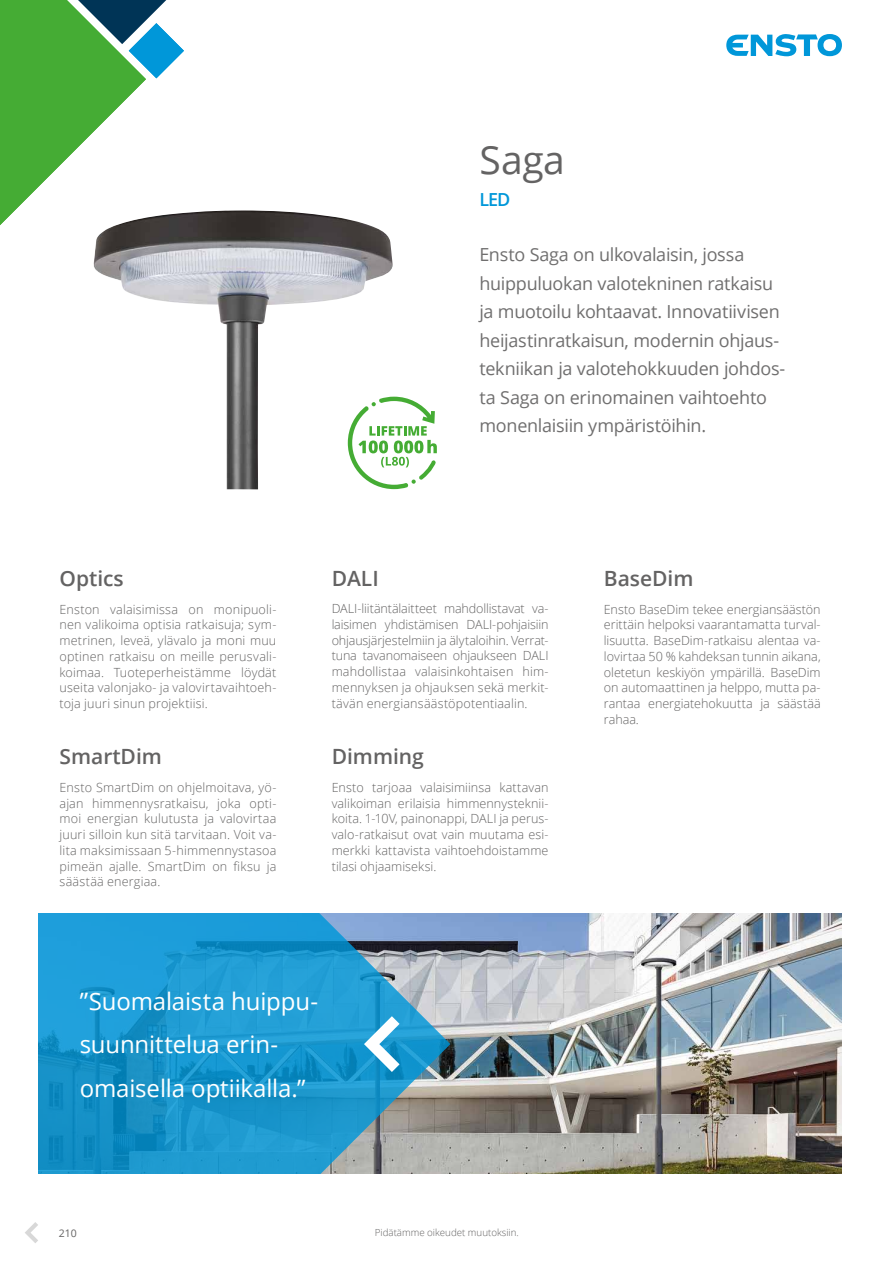
<style>
.page{position:relative;width:893px;height:1263px;background:#fff}
.page>*{position:absolute;margin:0;border:0;box-sizing:border-box;transform-origin:0 0}
.t1{font:39px "Open Sans";color:#646363}
.t2{font:24px/43.5px "Open Sans";letter-spacing:-.005em;color:#fff}
.t3{font:600 21px "Open Sans";color:#646363}
.t4{font:18px/28.5px "Open Sans";letter-spacing:-.015em;color:#706f6f}
.t5{font:600 18px "Open Sans";color:#0097d9}
.t6{font:300 12.6px/15.8px "Open Sans";letter-spacing:.01em;color:#646363;text-align:justify}
.t7{font:10.5px "Open Sans";color:#646363}
.t8{font:300 9.75px "Open Sans";color:#646363}
</style>
<div class="page">
<svg style="left:726px;top:34px;width:116px;height:22px"></svg>
<svg style="left:25px;top:1222px;width:13px;height:21px"></svg>
<img style="left:152px;top:210px;width:241px;height:279px">
<svg style="left:0;top:0;width:197px;height:299px"></svg>
<img style="left:450px;top:914px;width:392px;height:260px">
<svg style="left:38px;top:914px;width:412px;height:260px;background:#2f99c9"></svg>
<svg style="left:364px;top:1016px;width:36px;height:56px"></svg>
<svg style="left:348px;top:397px;width:89px;height:92px"></svg>
<h1 class="t1" style="left:479px;top:133px;width:87px">Saga</h1>
<h3 class="t5" style="left:479px;top:187px;width:33px">LED</h3>
<p class="t4" style="left:479px;top:240px;width:307px">Ensto Saga on ulkovalaisin, jossa huippuluokan valotekninen ratkaisu ja muotoilu kohtaavat. Innovatiivisen heijastinratkaisun, modernin ohjaus&shy;tekniikan ja valotehokkuuden johdos&shy;ta Saga on erinomainen vaihtoehto monenlaisiin ympäristöihin.</p>
<h3 class="t3" style="left:60px;top:564px;width:66px">Optics</h3>
<p class="t6" style="left:60px;top:601px;width:218px">Enston valaisimissa on monipuoli&shy;nen valikoima optisia ratkaisuja; sym&shy;metrinen, leveä, ylävalo ja moni muu optinen ratkaisu on meille perusvali&shy;koimaa. Tuoteperheistämme löydät useita valonjako- ja valovirtavaihtoeh&shy;toja juuri sinun projektiisi.</p>
<h3 class="t3" style="left:60px;top:742px;width:104px">SmartDim</h3>
<p class="t6" style="left:60px;top:779px;width:218px">Ensto SmartDim on ohjelmoitava, yö&shy;ajan himmennysratkaisu, joka opti&shy;moi energian kulutusta ja valovirtaa juuri silloin kun sitä tarvitaan. Voit va&shy;lita maksimissaan 5-himmennystasoa pimeän ajalle. SmartDim on fiksu ja säästää energiaa.</p>
<h3 class="t3" style="left:332px;top:564px;width:49px">DALI</h3>
<p class="t6" style="left:332px;top:600px;width:218px">DALI-liitäntälaitteet mahdollistavat va&shy;laisimen yhdistämisen DALI-pohjaisiin ohjausjärjestelmiin ja älytaloihin. Verrat&shy;tuna tavanomaiseen ohjaukseen DALI mahdollistaa valaisinkohtaisen him&shy;mennyksen ja ohjauksen sekä merkit&shy;tävän energiansäästöpotentiaalin.</p>
<h3 class="t3" style="left:332px;top:742px;width:94px">Dimming</h3>
<p class="t6" style="left:332px;top:779px;width:218px">Ensto tarjoaa valaisimiinsa kattavan valikoiman erilaisia himmennysteknii&shy;koita. 1-10V, painonappi, DALI ja perus&shy;valo-ratkaisut ovat vain muutama esi&shy;merkki kattavista vaihtoehdoistamme tilasi ohjaamiseksi.</p>
<h2 class="t2" style="left:80px;top:978px;width:240px">”Suomalaista huippu&shy;suunnittelua erin&shy;omaisella optiikalla.”</h2>
<h3 class="t3" style="left:604px;top:564px;width:91px">BaseDim</h3>
<p class="t6" style="left:604px;top:601px;width:218px">Ensto BaseDim tekee energiansäästön erittäin helpoksi vaarantamatta turval&shy;lisuutta. BaseDim-ratkaisu alentaa va&shy;lovirtaa 50 % kahdeksan tunnin aikana, oletetun keskiyön ympärillä. BaseDim on automaattinen ja helppo, mutta pa&shy;rantaa energiatehokuutta ja säästää rahaa.</p>
<p class="t7" style="left:59px;top:1226px;width:20px">210</p>
<p class="t8" style="left:375px;top:1226px;width:145px">Pidätämme oikeudet muutoksiin.</p>
</div>
